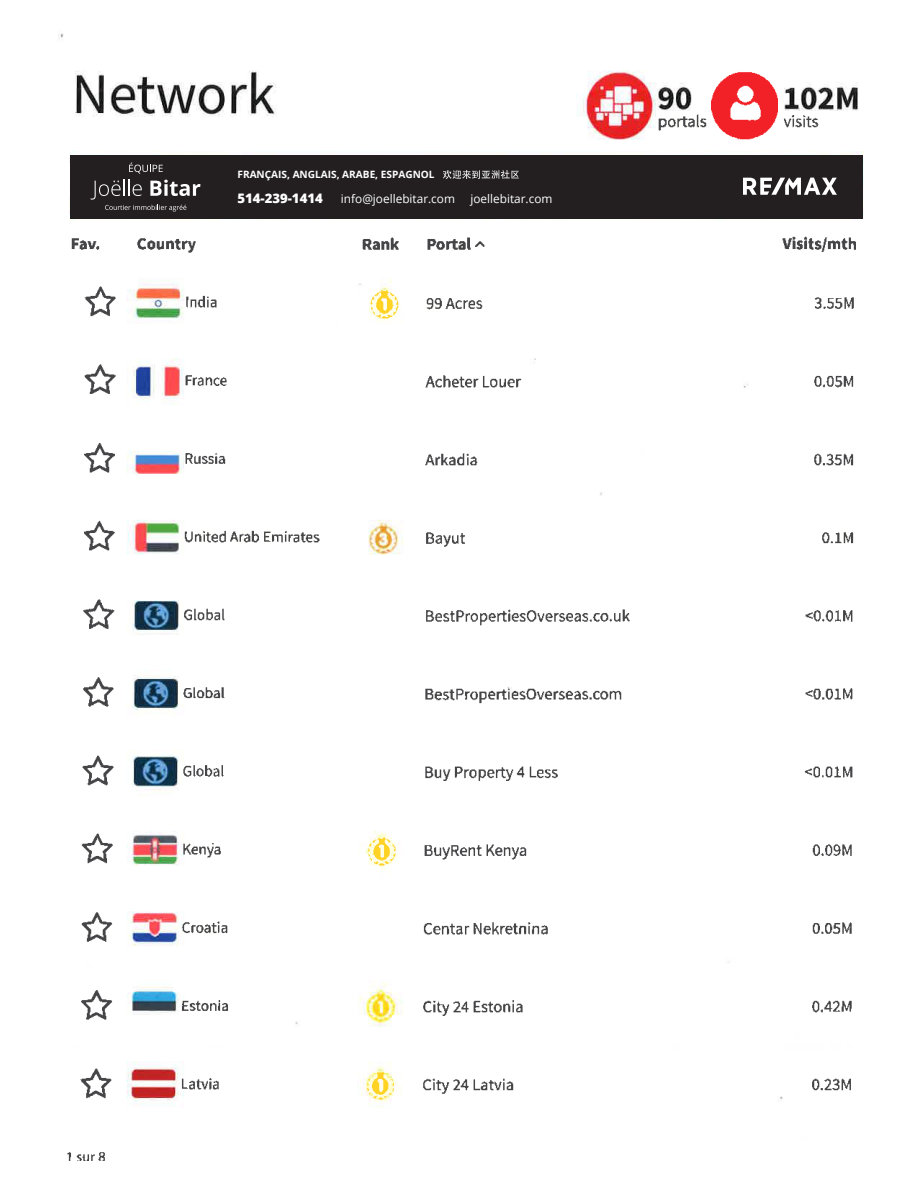
<style>
.page{position:relative;width:918px;height:1188px;background:#fff}
.page>*{position:absolute;margin:0;border:0;box-sizing:border-box;transform-origin:0 0}
.t1{font:800 13.2px "Open Sans";color:#fff}
.t2{font:11.85px "Open Sans";color:#fff}
.t3{font:700 10.05px "Open Sans";color:#fff}
</style>
<div class="page">
<img style="left:67px;top:85px;width:788px;height:1075px">
<img style="left:711px;top:72px;width:67px;height:68px">
<div style="left:70px;top:155px;width:792px;height:64px;background:#231f20"></div>
<svg style="left:743px;top:178px;width:94px;height:17px"></svg>
<svg style="left:91px;top:180px;width:109px;height:32px"></svg>
<svg style="left:129px;top:163px;width:34px;height:11px"></svg>
<svg style="left:443px;top:170px;width:76px;height:9px"></svg>
<p class="t3" style="left:237px;top:168px;width:199px">FRANÇAIS, ANGLAIS, ARABE, ESPAGNOL</p>
<p class="t1" style="left:237px;top:188px;width:87px">514-239-1414</p>
<p class="t2" style="left:341px;top:190px;width:116px">info@joellebitar.com</p>
<p class="t2" style="left:470px;top:190px;width:84px">joellebitar.com</p>
</div>
